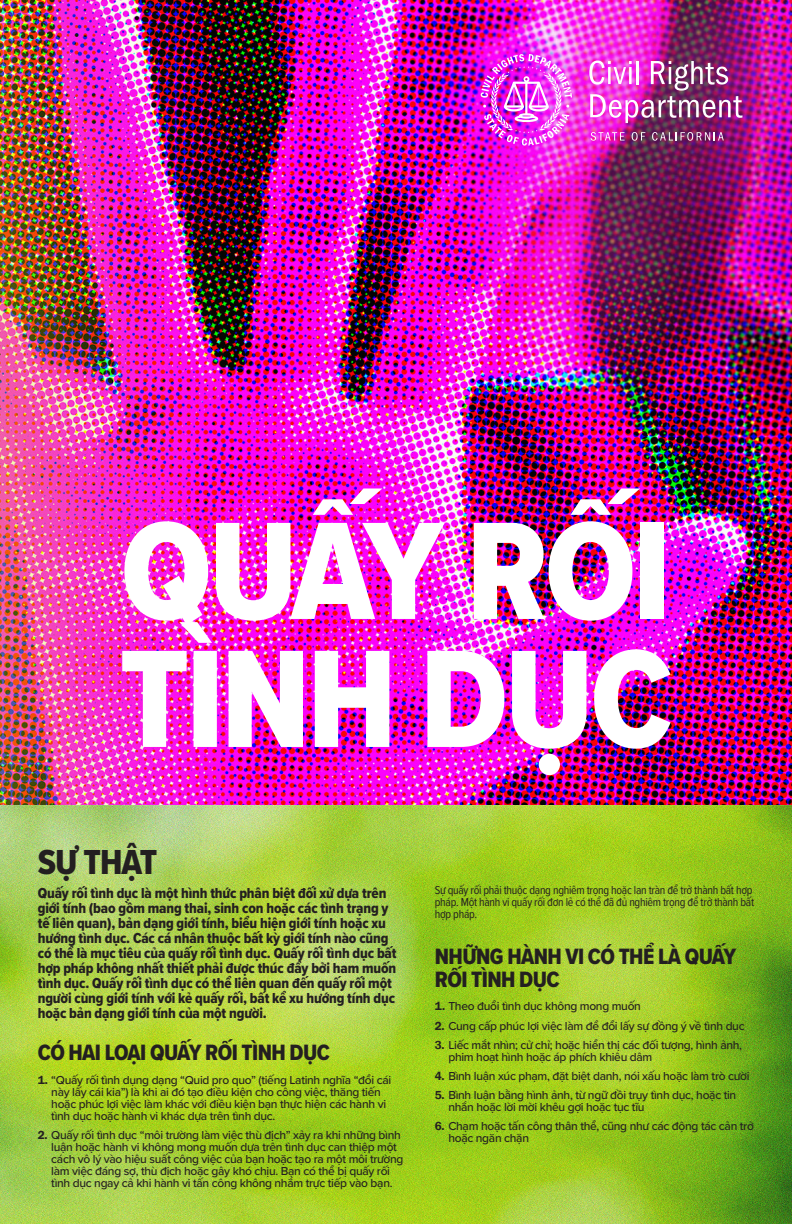
<style>
.page{position:relative;width:792px;height:1224px;background:#fff}
.page>*{position:absolute;margin:0;border:0;box-sizing:border-box;transform-origin:0 0}
.t1{font:144px/128px "Proxima Nova Cond Extrabld";letter-spacing:-.025em;color:#fff}
.t2{font:36px "Proxima Nova Cond Extrabld";letter-spacing:-.025em;color:#231f20}
.t3{font:23px/23px "Proxima Nova Cond Extrabld";letter-spacing:-.025em;color:#231f20}
.t4{font:15px/15px "Proxima Nova Cond Extrabld";letter-spacing:-.01em;color:#231f20}
.t5{font:500 12px/12px "Proxima Nova";letter-spacing:-.025em;color:#231f20}
.t6{font:12px/12px "Proxima Nova Cond";letter-spacing:-.025em;color:#231f20}
.s1{font-family:"Franklin Gothic";font-weight:600}
</style>
<div class="page">
<img style="left:0;top:0;width:792px;height:805px">
<img style="left:589px;top:61px;width:154px;height:62px">
<svg style="left:591px;top:132px;width:34px;height:9px"></svg>
<svg style="left:632px;top:132px;width:13px;height:9px"></svg>
<svg style="left:652px;top:132px;width:72px;height:9px"></svg>
<img style="left:481px;top:54px;width:91px;height:92px">
<img style="left:0;top:805px;width:792px;height:419px">
<p class="t1" style="left:119px;top:505px;width:555px">QUẤY RỐI<br>TÌNH DỤC</p>
<p class="t2" style="left:38px;top:835px;width:121px">SỰ THẬT</p>
<p class="t4" style="left:38px;top:885px;width:360px">Quấy rối tình dục là một hình thức phân biệt đối xử dựa trên giới tính (bao gồm mang thai, sinh con hoặc các tình trạng y tế liên quan), bản dạng giới tính, biểu hiện giới tính hoặc xu hướng tình dục. Các cá nhân thuộc bất kỳ giới tính nào cũng có thể là mục tiêu của quấy rối tình dục. Quấy rối tình dục bất hợp pháp không nhất thiết phải được thúc đẩy bởi ham muốn tình dục. Quấy rối tình dục có thể liên quan đến quấy rối một người cùng giới tính với kẻ quấy rối, bất kể xu hướng tính dục hoặc bản dạng giới tính của một người.</p>
<p class="t3" style="left:38px;top:1041px;width:294px">CÓ HAI LOẠI QUẤY RỐI TÌNH DỤC</p>
<p class="t5" style="left:51px;top:1074px;width:342px;text-indent:-14px"><span class="s1">1.</span> “Quấy rối tình dụng dạng “Quid pro quo” (tiếng Latinh nghĩa “đổi cái này lấy cái kia”) là khi ai đó tạo điều kiện cho công việc, thăng tiến hoặc phúc lợi việc làm khác với điều kiện bạn thực hiện các hành vi tình dục hoặc hành vi khác dựa trên tình dục.</p>
<p class="t5" style="left:51px;top:1129px;width:354px;text-indent:-14px"><span class="s1">2.</span> Quấy rối tình dục “môi trường làm việc thù địch” xảy ra khi những bình luận hoặc hành vi không mong muốn dựa trên tình dục can thiệp một cách vô lý vào hiệu suất công việc của bạn hoặc tạo ra một môi trường làm việc đáng sợ, thù địch hoặc gây khó chịu. Bạn có thể bị quấy rối tình dục ngay cả khi hành vi tấn công không nhắm trực tiếp vào bạn.</p>
<p class="t6" style="left:435px;top:884px;width:321px">Sự quấy rối phải thuộc dạng nghiêm trọng hoặc lan tràn để trở thành bất hợp pháp. Một hành vi quấy rối đơn lẻ có thể đã đủ nghiêm trọng để trở thành bất hợp pháp.</p>
<p class="t3" style="left:435px;top:944px;width:303px">NHỮNG HÀNH VI CÓ THỂ LÀ QUẤY<br>RỐI TÌNH DỤC</p>
<p class="t5" style="left:435px;top:1000px;width:208px"><span class="s1">1.</span> Theo đuổi tình dục không mong muốn</p>
<p class="t5" style="left:435px;top:1019px;width:311px"><span class="s1">2.</span> Cung cấp phúc lợi việc làm để đổi lấy sự đồng ý về tình dục</p>
<p class="t5" style="left:448px;top:1038px;width:295px;text-indent:-14px"><span class="s1">3.</span> Liếc mắt nhìn; cử chỉ; hoặc hiển thị các đối tượng, hình ảnh, phim hoạt hình hoặc áp phích khiêu dâm</p>
<p class="t5" style="left:435px;top:1070px;width:316px"><span class="s1">4.</span> Bình luận xúc phạm, đặt biệt danh, nói xấu hoặc làm trò cười</p>
<p class="t5" style="left:448px;top:1089px;width:289px;text-indent:-14px"><span class="s1">5.</span> Bình luận bằng hình ảnh, từ ngữ đồi trụy tình dục, hoặc tin nhắn hoặc lời mời khêu gợi hoặc tục tĩu</p>
<p class="t5" style="left:448px;top:1120px;width:307px;text-indent:-14px"><span class="s1">6.</span> Chạm hoặc tấn công thân thể, cũng như các động tác cản trở hoặc ngăn chặn</p>
</div>
